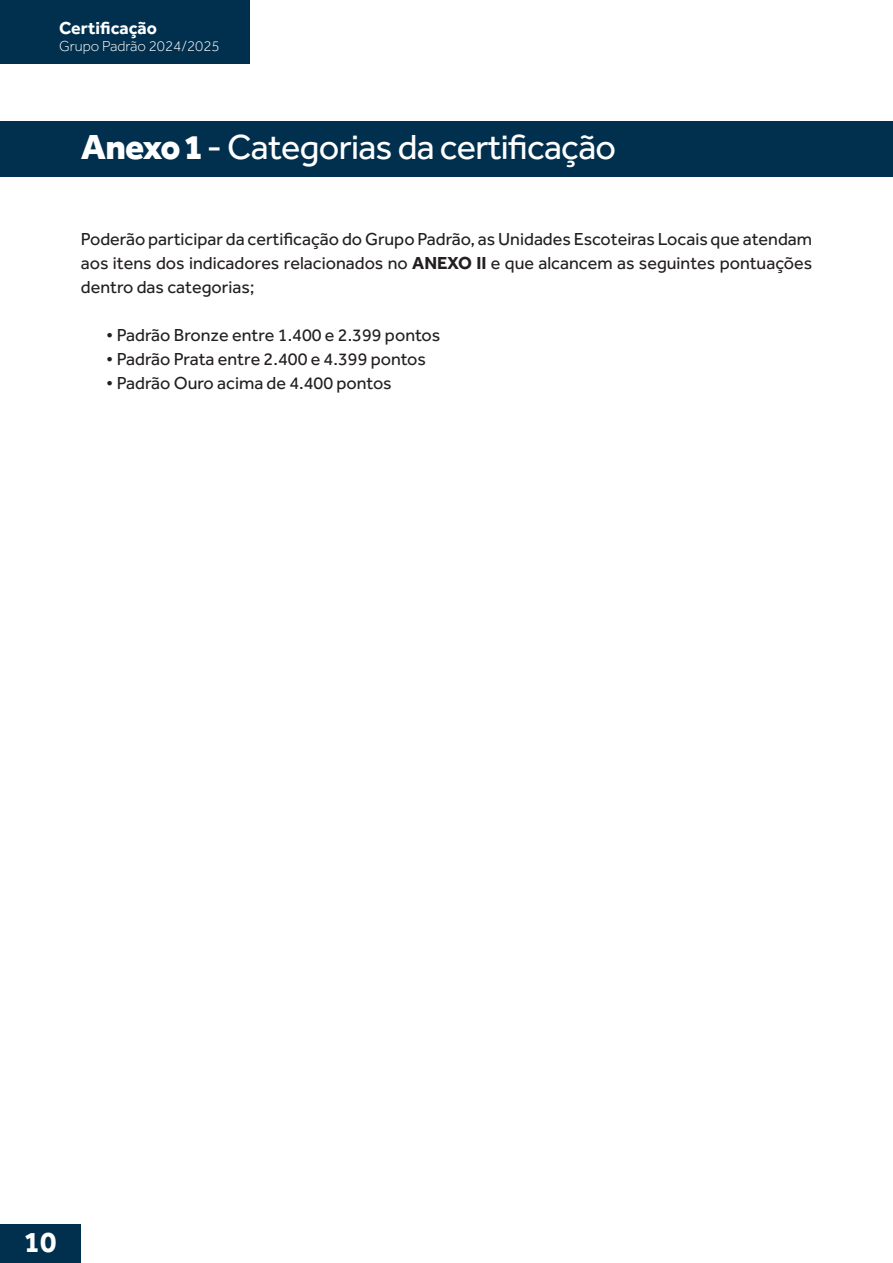
<style>
.page{position:relative;width:893px;height:1263px;background:#fff}
.page>*{position:absolute;margin:0;border:0;box-sizing:border-box;transform-origin:0 0}
.t1{font:36px "Effra";letter-spacing:-.02em;color:#fff}
.t2{font:700 30px "Effra";color:#fff}
.base_effra{font:18px/24px "Effra";color:#231f20;text-align:justify}
.t3{font:700 18px "Effra";color:#fff}
.t4{font:300 15px "Effra";color:#fff}
.s1{font-weight:800}
.s2{font-weight:700}
</style>
<div class="page">
<div style="left:0;top:0;width:249px;height:64px;background:#01304e"></div>
<div style="left:0;top:1225px;width:80px;height:38px;background:#01304e"></div>
<div style="left:0;top:121px;width:893px;height:55px;background:#01304e"></div>
<p class="t3" style="left:59px;top:17px;width:100px">Certificação</p>
<p class="t4" style="left:59px;top:38px;width:162px">Grupo Padrão 2024/2025</p>
<p class="t1" style="left:81px;top:126px;width:537px"><span class="s1">Anexo 1</span> - Categorias da certificação</p>
<p class="base_effra" style="left:81px;top:227px;width:733px">Poderão participar da certificação do Grupo Padrão, as Unidades Escoteiras Locais que atendam aos itens dos indicadores relacionados no <span class="s2">ANEXO II</span> e que alcancem as seguintes pontuações dentro das categorias;</p>
<p class="base_effra" style="left:106px;top:323px;width:335px">• Padrão Bronze entre 1.400 e 2.399 pontos</p>
<p class="base_effra" style="left:106px;top:347px;width:321px">• Padrão Prata entre 2.400 e 4.399 pontos</p>
<p class="base_effra" style="left:106px;top:371px;width:287px">• Padrão Ouro acima de 4.400 pontos</p>
<h2 class="t2" style="left:24px;top:1224px;width:34px">10</h2>
</div>
